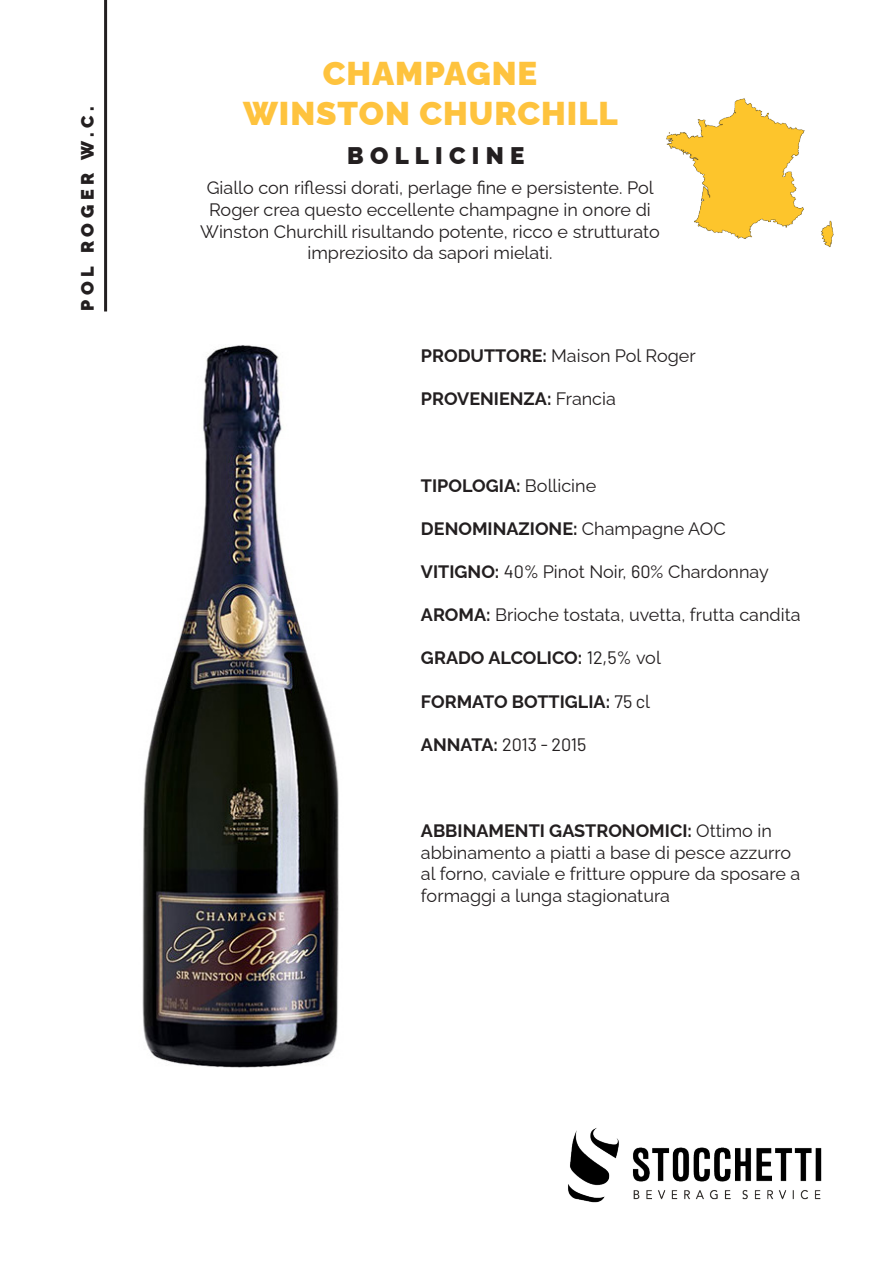
<style>
.page{position:relative;width:893px;height:1263px;background:#fff}
.page>*{position:absolute;margin:0;border:0;box-sizing:border-box;transform-origin:0 0}
.t1{font:900 33px "Raleway";letter-spacing:.03em;color:#fec33e}
.t2{font:900 24px "Raleway";letter-spacing:.26em;color:#231f20}
.t3{font:18px/21.6px "Raleway";color:#231f20}
.t4{font:700 18px "Raleway";color:#231f20}
.t5{font:18px "Barlow";color:#231f20}
.t6{font:900 18px "Raleway";letter-spacing:.26em;color:#231f20}
.s1{font-weight:700}
.s2{font-weight:400}
.s3{font-family:"Barlow"}
.s4{font-family:"Barlow";font-weight:400}
.s5{font-family:"Raleway";font-weight:700}
</style>
<div class="page">
<img style="left:568px;top:1128px;width:254px;height:75px">
<img style="left:142px;top:345px;width:197px;height:723px">
<hr style="left:104px;top:0;width:3px;height:311px;background:#231f20">
<img style="left:666px;top:98px;width:168px;height:150px">
<p class="t6" style="left:73px;top:311px;width:206px;rotate:-90deg">POL ROGER W.C.</p>
<p class="t1" style="left:323px;top:47px;width:216px">CHAMPAGNE</p>
<p class="t1" style="left:243px;top:87px;width:376px">WINSTON CHURCHILL</p>
<p class="t2" style="left:347px;top:137px;width:179px">BOLLICINE</p>
<p class="t3" style="left:200px;top:175px;width:461px;text-align:center">Giallo con riflessi dorati, perlage fine e persistente. Pol Roger crea questo eccellente champagne in onore di Winston Churchill risultando potente, ricco e strutturato impreziosito da sapori mielati.</p>
<p class="t3" style="left:421px;top:343px;width:276px"><span class="s1">PRODUTTORE:</span> Maison Pol Roger</p>
<p class="t4" style="left:421px;top:384px;width:196px">PROVENIENZA: <span class="s2">Francia</span></p>
<p class="t4" style="left:421px;top:471px;width:177px">TIPOLOGIA: <span class="s2">Bollicine</span></p>
<p class="t4" style="left:421px;top:514px;width:306px">DENOMINAZIONE: <span class="s2">Champagne AOC</span></p>
<p class="t3" style="left:421px;top:559px;width:349px"><span class="s1">VITIGNO:</span> <span class="s3">40%</span> Pinot Noir, <span class="s3">60</span>% Chardonnay</p>
<p class="t3" style="left:421px;top:602px;width:381px"><span class="s1">AROMA:</span> Brioche tostata, uvetta, frutta candita</p>
<p class="t4" style="left:421px;top:644px;width:241px">GRADO ALCOLICO: <span class="s4">12,5%</span> <span class="s2">vol</span></p>
<p class="t4" style="left:421px;top:687px;width:231px">FORMATO BOTTIGLIA: <span class="s4">75 c</span><span class="s2">l</span></p>
<p class="t5" style="left:421px;top:731px;width:167px"><span class="s5">ANNATA:</span> 2013 - 2015</p>
<p class="t3" style="left:421px;top:818px;width:381px"><span class="s1">ABBINAMENTI GASTRONOMICI:</span> Ottimo in abbinamento a piatti a base di pesce azzurro al forno, caviale e fritture oppure da sposare a formaggi a lunga stagionatura</p>
</div>
